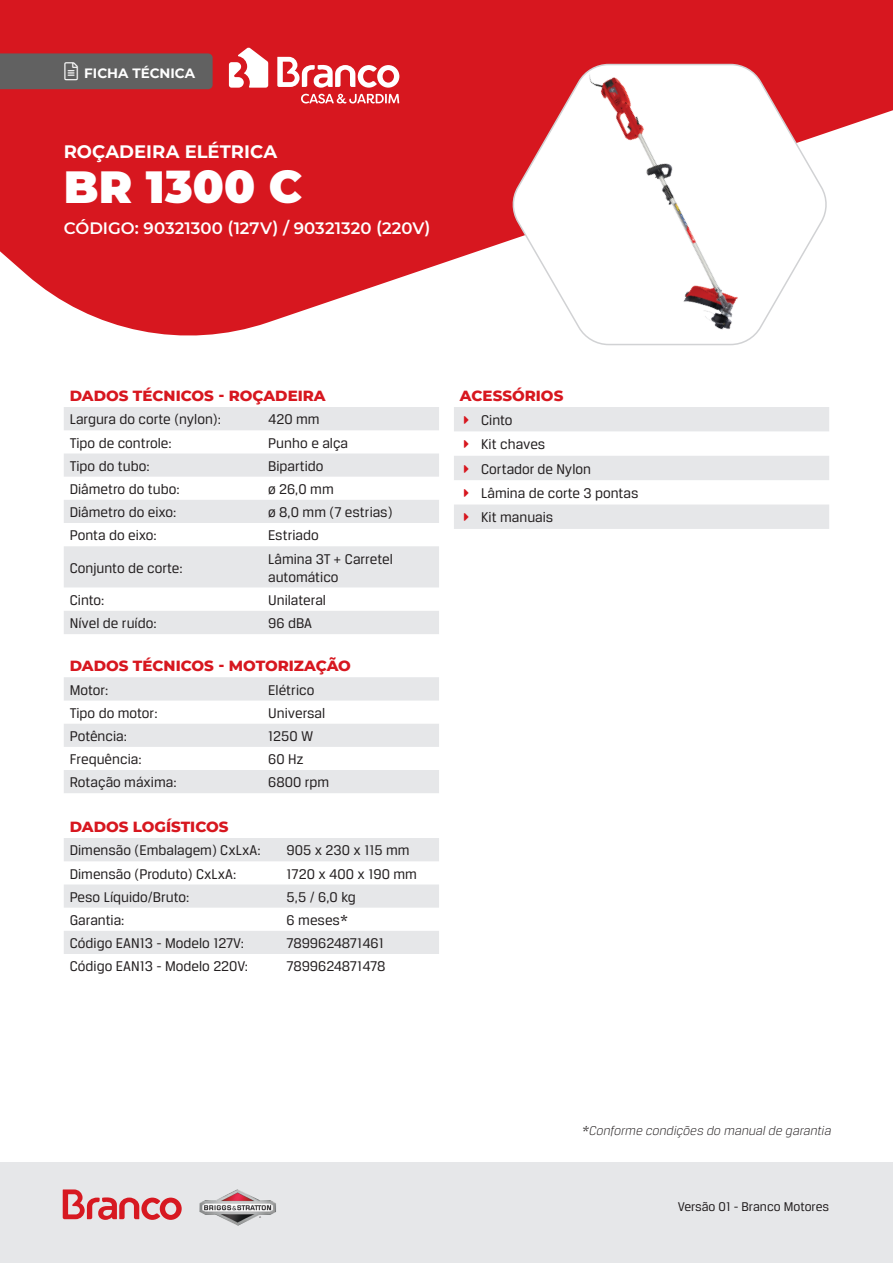
<style>
.page{position:relative;width:893px;height:1263px;background:#fff}
.page>*{position:absolute;margin:0;border:0;box-sizing:border-box;transform-origin:0 0}
.Tipo_de_Produto{font:900 45px "Montserrat";letter-spacing:.005em;color:#fff}
.Tipo_de_Produto-2{font:700 18px "Montserrat";color:#fff}
.Título_Produto{font:600 16.5px "Montserrat";letter-spacing:.005em;color:#fff}
.Texto_Tabela{font:15px/18px "Breuer Text";color:#231f20}
.Título_Tabela{font:800 15px "Montserrat";color:#d7171f}
.Observação{font:italic 300 13.5px "Breuer Text";color:#231f20}
.t1{font:13.5px "Breuer Text";color:#231f20}
.t2{font:700 13.5px "Montserrat";color:#fff}
</style>
<div class="page">
<svg style="left:0;top:0;width:893px;height:336px;fill:#d7171f"></svg>
<div style="left:0;top:1162px;width:893px;height:101px;background:#e6e7e9"></div>
<svg style="left:63px;top:1189px;width:119px;height:31px"></svg>
<img style="left:200px;top:1189px;width:76px;height:37px">
<svg style="left:229px;top:47px;width:39px;height:41px"></svg>
<svg style="left:301px;top:94px;width:98px;height:9px"></svg>
<svg style="left:277px;top:57px;width:122px;height:31px"></svg>
<svg style="left:510px;top:63px;width:320px;height:283px"></svg>
<svg style="left:64px;top:407px;width:375px;height:227px;fill:#e6e7e9"></svg>
<svg style="left:64px;top:677px;width:375px;height:116px"></svg>
<svg style="left:64px;top:838px;width:375px;height:116px"></svg>
<svg style="left:454px;top:407px;width:375px;height:122px;fill:#e6e7e9"></svg>
<div style="left:0;top:53px;width:213px;height:36px;background:#616161"></div>
<svg style="left:464px;top:416px;width:5px;height:8px"></svg>
<svg style="left:464px;top:440px;width:5px;height:8px"></svg>
<svg style="left:464px;top:464px;width:5px;height:9px"></svg>
<svg style="left:464px;top:489px;width:5px;height:8px"></svg>
<svg style="left:464px;top:513px;width:5px;height:8px"></svg>
<p class="t2" style="left:84px;top:63px;width:112px">FICHA TÉCNICA</p>
<p class="Tipo_de_Produto-2" style="left:64px;top:138px;width:215px">ROÇADEIRA ELÉTRICA</p>
<p class="Tipo_de_Produto" style="left:64px;top:153px;width:240px">BR 1300 C</p>
<p class="Título_Produto" style="left:64px;top:216px;width:368px">CÓDIGO: 90321300 (127V) / 90321320 (220V)</p>
<p class="Título_Tabela" style="left:70px;top:385px;width:258px">DADOS TÉCNICOS - ROÇADEIRA</p>
<p class="Texto_Tabela" style="left:70px;top:410px;width:153px">Largura do corte (nylon):</p>
<p class="Texto_Tabela" style="left:268px;top:410px;width:53px">420 mm</p>
<p class="Texto_Tabela" style="left:70px;top:433px;width:104px">Tipo de controle:</p>
<p class="Texto_Tabela" style="left:268px;top:433px;width:81px">Punho e alça</p>
<p class="Texto_Tabela" style="left:70px;top:457px;width:81px">Tipo do tubo:</p>
<p class="Texto_Tabela" style="left:268px;top:457px;width:57px">Bipartido</p>
<p class="Texto_Tabela" style="left:70px;top:480px;width:111px">Diâmetro do tubo:</p>
<p class="Texto_Tabela" style="left:268px;top:480px;width:67px">ø 26,0 mm</p>
<p class="Texto_Tabela" style="left:70px;top:503px;width:108px">Diâmetro do eixo:</p>
<p class="Texto_Tabela" style="left:268px;top:503px;width:126px">ø 8,0 mm (7 estrias)</p>
<p class="Texto_Tabela" style="left:70px;top:526px;width:88px">Ponta do eixo:</p>
<p class="Texto_Tabela" style="left:268px;top:526px;width:52px">Estriado</p>
<p class="Texto_Tabela" style="left:70px;top:558px;width:114px">Conjunto de corte:</p>
<p class="Texto_Tabela" style="left:268px;top:549px;width:126px">Lâmina 3T + Carretel automático</p>
<p class="Texto_Tabela" style="left:70px;top:591px;width:36px">Cinto:</p>
<p class="Texto_Tabela" style="left:268px;top:591px;width:59px">Unilateral</p>
<p class="Texto_Tabela" style="left:70px;top:614px;width:88px">Nível de ruído:</p>
<p class="Texto_Tabela" style="left:268px;top:614px;width:45px">96 dBA</p>
<p class="Título_Tabela" style="left:70px;top:655px;width:283px">DADOS TÉCNICOS - MOTORIZAÇÃO</p>
<p class="Texto_Tabela" style="left:70px;top:680px;width:40px">Motor:</p>
<p class="Texto_Tabela" style="left:268px;top:680px;width:48px">Elétrico</p>
<p class="Texto_Tabela" style="left:70px;top:704px;width:89px">Tipo do motor:</p>
<p class="Texto_Tabela" style="left:268px;top:704px;width:58px">Universal</p>
<p class="Texto_Tabela" style="left:70px;top:727px;width:59px">Potência:</p>
<p class="Texto_Tabela" style="left:268px;top:727px;width:47px">1250 W</p>
<p class="Texto_Tabela" style="left:70px;top:750px;width:73px">Frequência:</p>
<p class="Texto_Tabela" style="left:268px;top:750px;width:37px">60 Hz</p>
<p class="Texto_Tabela" style="left:70px;top:773px;width:108px">Rotação máxima:</p>
<p class="Texto_Tabela" style="left:268px;top:773px;width:63px">6800 rpm</p>
<p class="Título_Tabela" style="left:70px;top:816px;width:160px">DADOS LOGÍSTICOS</p>
<p class="Texto_Tabela" style="left:70px;top:841px;width:192px">Dimensão (Embalagem) CxLxA:</p>
<p class="Texto_Tabela" style="left:287px;top:841px;width:125px">905 x 230 x 115 mm</p>
<p class="Texto_Tabela" style="left:70px;top:864px;width:168px">Dimensão (Produto) CxLxA:</p>
<p class="Texto_Tabela" style="left:287px;top:864px;width:132px">1720 x 400 x 190 mm</p>
<p class="Texto_Tabela" style="left:70px;top:887px;width:121px">Peso Líquido/Bruto:</p>
<p class="Texto_Tabela" style="left:287px;top:887px;width:71px">5,5 / 6,0 kg</p>
<p class="Texto_Tabela" style="left:70px;top:911px;width:56px">Garantia:</p>
<p class="Texto_Tabela" style="left:287px;top:911px;width:63px">6 meses*</p>
<p class="Texto_Tabela" style="left:70px;top:934px;width:176px">Código EAN13 - Modelo 127V:</p>
<p class="Texto_Tabela" style="left:287px;top:934px;width:99px">7899624871461</p>
<p class="Texto_Tabela" style="left:70px;top:957px;width:180px">Código EAN13 - Modelo 220V:</p>
<p class="Texto_Tabela" style="left:287px;top:957px;width:100px">7899624871478</p>
<p class="Título_Tabela" style="left:460px;top:385px;width:105px">ACESSÓRIOS</p>
<p class="Texto_Tabela" style="left:481px;top:411px;width:33px">Cinto</p>
<p class="Texto_Tabela" style="left:481px;top:435px;width:66px">Kit chaves</p>
<p class="Texto_Tabela" style="left:481px;top:459px;width:111px">Cortador de Nylon</p>
<p class="Texto_Tabela" style="left:481px;top:484px;width:159px">Lâmina de corte 3 pontas</p>
<p class="Texto_Tabela" style="left:481px;top:508px;width:74px">Kit manuais</p>
<p class="Observação" style="left:582px;top:1123px;width:251px">*Conforme condições do manual de garantia</p>
<p class="t1" style="left:678px;top:1199px;width:153px">Versão 01 - Branco Motores</p>
</div>
